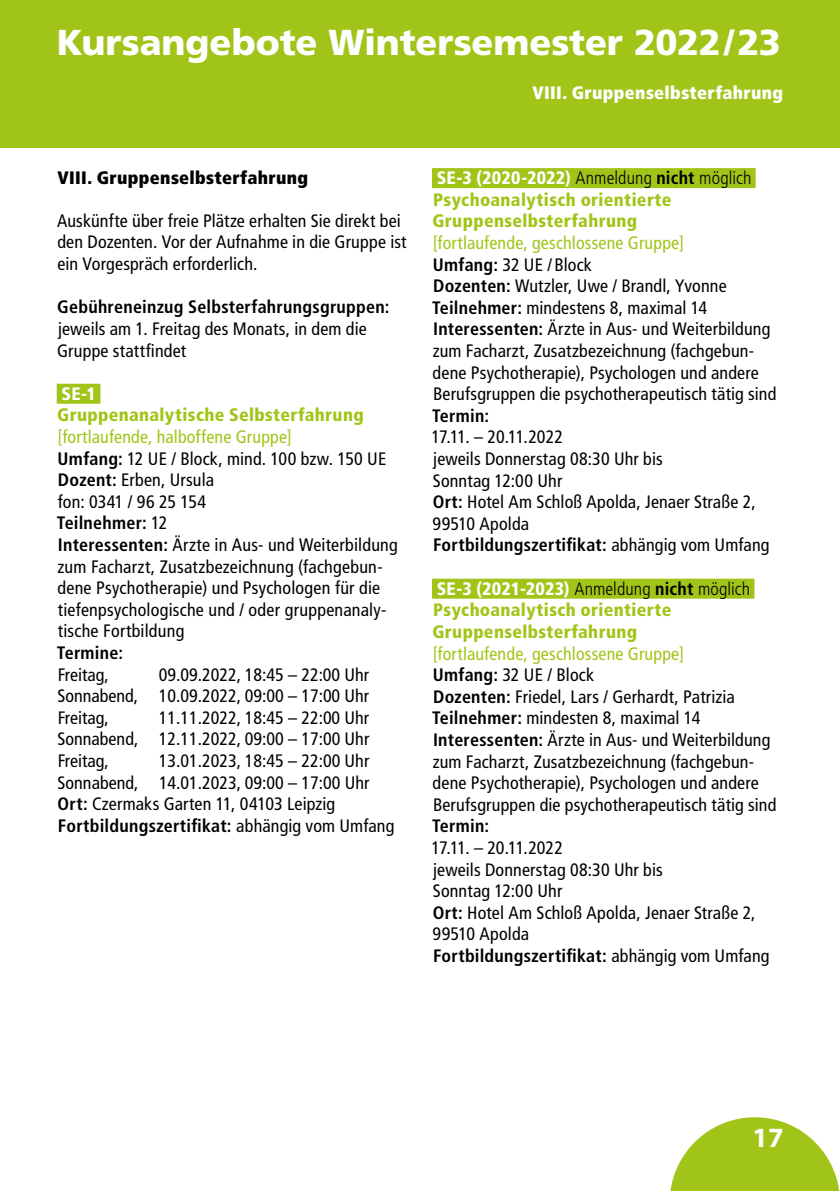
<style>
.page{position:relative;width:840px;height:1191px;background:#fff}
.page>*{position:absolute;margin:0;border:0;box-sizing:border-box;transform-origin:0 0}
.t1{font:900 36px "Frutiger LT Std";letter-spacing:-.005em;color:#fff}
.t2{font:700 28px "Myriad Pro";color:#fff}
.t3{font:condensed 18px/21.6px "Frutiger LT Std";letter-spacing:.01em;color:#000}
.t4{font:900 condensed 18px/21.6px "Frutiger LT Std";letter-spacing:.02em;color:#a0c518}
.t5{font:700 condensed 18px "Frutiger LT Std";letter-spacing:.015em;color:#000}
.t6{font:900 condensed 18px "Frutiger LT Std";letter-spacing:.02em;color:#fff}
.t7{font:900 condensed 18px "Frutiger LT Std";letter-spacing:.02em;color:#000}
.t8{font:900 condensed 18px "Frutiger LT Std";color:#fff}
.s1{color:#a0c518}
.s2{font-weight:700}
.s3{color:#fff}
.s4{font-weight:300;color:#000}
.s5{font-weight:700;color:#000}
</style>
<div class="page">
<div style="left:0;top:0;width:839px;height:147px;background:#a0c518"></div>
<svg style="left:670px;top:1117px;width:169px;height:74px"></svg>
<div style="left:57px;top:384px;width:43px;height:20px;background:#a0c518"></div>
<div style="left:432px;top:168px;width:323px;height:20px;background:#a0c518"></div>
<div style="left:432px;top:578px;width:322px;height:20px;background:#a0c518"></div>
<h1 class="t1" style="left:57px;top:21px;width:725px">Kursangebote Wintersemester 2022/23</h1>
<p class="t6" style="left:532px;top:81px;width:252px">VIII. Gruppenselbsterfahrung</p>
<p class="t7" style="left:57px;top:166px;width:252px">VIII. Gruppenselbsterfahrung</p>
<p class="t3" style="left:57px;top:210px;width:351px">Auskünfte über freie Plätze erhalten Sie direkt bei den Dozenten. Vor der Aufnahme in die Gruppe ist ein Vorgespräch erforderlich.</p>
<p class="t5" style="left:57px;top:296px;width:333px">Gebühreneinzug Selbsterfahrungsgruppen:</p>
<p class="t3" style="left:57px;top:318px;width:311px">jeweils am 1. Freitag des Monats, in dem die<br>Gruppe stattfindet</p>
<p class="t8" style="left:61px;top:382px;width:36px">SE-1</p>
<p class="t4" style="left:57px;top:404px;width:308px">Gruppenanalytische Selbsterfahrung</p>
<p class="t3" style="left:57px;top:426px;width:342px"><span class="s1">[fortlaufende, halboffene Gruppe]<br></span><span class="s2">Umfang:</span> 12 UE / Block, mind. 100 bzw. 150 UE <span class="s2">Dozent:</span> Erben, Ursula<br>fon: 0341 / 96 25 154<br><span class="s2">Teilnehmer:</span> 12<br><span class="s2">Interessenten:</span> Ärzte in Aus- und Weiterbildung zum Facharzt, Zusatzbezeichnung (fachgebun&shy;dene Psychotherapie) und Psychologen für die tiefenpsychologische und / oder gruppenanaly&shy;tische Fortbildung</p>
<p class="t5" style="left:57px;top:642px;width:68px">Termine:</p>
<p class="t3" style="left:58px;top:663px;width:52px">Freitag,</p>
<p class="t3" style="left:58px;top:663px;width:313px;text-align:justify;text-indent:101px">09.09.2022, 18:45 – 22:00 Uhr Sonnabend, 10.09.2022, 09:00 – 17:00 Uhr Freitag,</p>
<p class="t3" style="left:58px;top:707px;width:313px;text-align:justify;text-indent:101px">11.11.2022, 18:45 – 22:00 Uhr Sonnabend, 12.11.2022, 09:00 – 17:00 Uhr Freitag,</p>
<p class="t3" style="left:58px;top:750px;width:338px;text-indent:101px">13.01.2023, 18:45 – 22:00 Uhr Sonnabend, 14.01.2023, 09:00 – 17:00 Uhr <span class="s2">Ort:</span> Czermaks Garten 11, 04103 Leipzig <span class="s2">Fortbildungszertifikat:</span> abhängig vom Umfang</p>
<p class="t4" style="left:432px;top:167px;width:320px"><span class="s3">SE-3 (2020-2022)</span> <span class="s4">Anmeldung</span> <span class="s5">nicht</span> <span class="s4">möglich<br></span>Psychoanalytisch orientierte<br>Gruppenselbsterfahrung</p>
<p class="t3" style="left:432px;top:232px;width:346px"><span class="s1">[fortlaufende, geschlossene Gruppe]<br></span><span class="s2">Umfang:</span> 32 UE / Block<br><span class="s2">Dozenten:</span> Wutzler, Uwe / Brandl, Yvonne <span class="s2">Teilnehmer:</span> mindestens 8, maximal 14<br><span class="s2">Interessenten:</span> Ärzte in Aus- und Weiterbildung zum Facharzt, Zusatzbezeichnung (fachgebun&shy;dene Psychotherapie), Psychologen und andere Berufsgruppen die psychotherapeutisch tätig sind</p>
<p class="t5" style="left:432px;top:405px;width:59px">Termin:</p>
<p class="t3" style="left:431px;top:426px;width:339px">17.11. – 20.11.2022<br>jeweils Donnerstag 08:30 Uhr bis<br>Sonntag 12:00 Uhr<br><span class="s2">Ort:</span> Hotel Am Schloß Apolda, Jenaer Straße 2,<br>99510 Apolda<br><span class="s2">Fortbildungszertifikat:</span> abhängig vom Umfang</p>
<p class="t4" style="left:432px;top:577px;width:319px"><span class="s3">SE-3 (2021-2023)</span> <span class="s4">Anmeldung</span> <span class="s5">nicht</span> <span class="s4">möglich<br></span>Psychoanalytisch orientierte<br>Gruppenselbsterfahrung</p>
<p class="t3" style="left:432px;top:642px;width:346px"><span class="s1">[fortlaufende, geschlossene Gruppe]<br></span><span class="s2">Umfang:</span> 32 UE / Block<br><span class="s2">Dozenten:</span> Friedel, Lars / Gerhardt, Patrizia <span class="s2">Teilnehmer:</span> mindesten 8, maximal 14<br><span class="s2">Interessenten:</span> Ärzte in Aus- und Weiterbildung zum Facharzt, Zusatzbezeichnung (fachgebun&shy;dene Psychotherapie), Psychologen und andere Berufsgruppen die psychotherapeutisch tätig sind</p>
<p class="t5" style="left:432px;top:815px;width:59px">Termin:</p>
<p class="t3" style="left:431px;top:837px;width:339px">17.11. – 20.11.2022<br>jeweils Donnerstag 08:30 Uhr bis<br>Sonntag 12:00 Uhr<br><span class="s2">Ort:</span> Hotel Am Schloß Apolda, Jenaer Straße 2,<br>99510 Apolda<br><span class="s2">Fortbildungszertifikat:</span> abhängig vom Umfang</p>
<h2 class="t2" style="left:752px;top:1119px;width:33px">17</h2>
</div>
